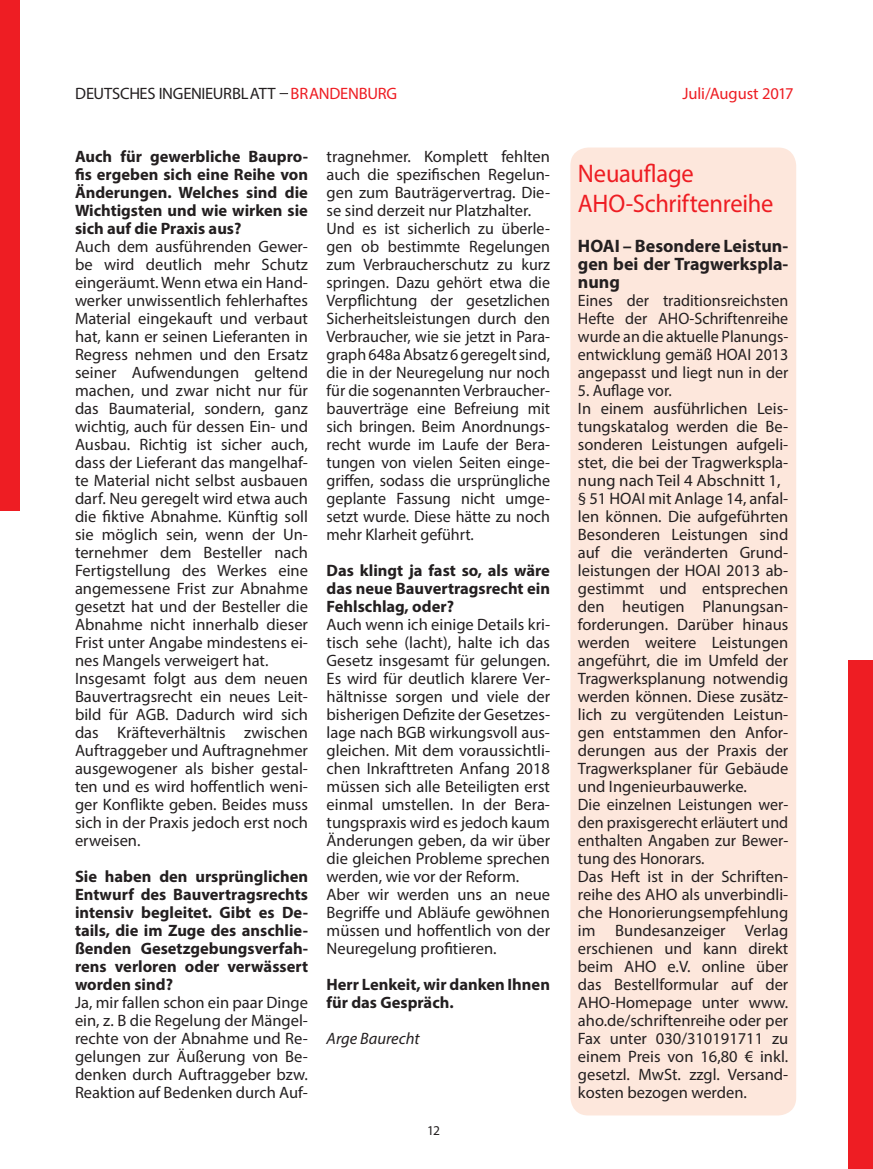
<style>
.page{position:relative;width:873px;height:1169px;background:#fff}
.page>*{position:absolute;margin:0;border:0;box-sizing:border-box;transform-origin:0 0}
.t1{font:25.5px/30.6px "Myriad Pro";letter-spacing:-.01em;color:#ee1d23;scale:.96 1}
.t2{font:700 18px/18px "Myriad Pro";color:#231f20;text-align:justify}
.t3{font:16.5px/18px "Myriad Pro";color:#231f20}
.t4{font:700 16.5px/18px "Myriad Pro";color:#231f20;text-align:justify}
.t5{font:16.5px "Myriad Pro";letter-spacing:-.01em;color:#ee1d23}
.t6{font:italic 16.5px "Myriad Pro";color:#231f20}
.t7{font:13.5px "Myriad Pro";color:#231f20}
.s1{color:#ee1d23}
</style>
<div class="page">
<div style="left:0;top:0;width:20px;height:511px;background:#ee1d23"></div>
<div style="left:849px;top:660px;width:24px;height:508px;background:#ee1d23"></div>
<div style="left:570px;top:147px;width:226px;height:968px;background:#fde7dc;border-radius:18px"></div>
<p class="t3" style="left:75px;top:85px;width:323px">DEUTSCHES INGENIEURBLATT <span class="s1">BRANDENBURG</span></p>
<p class="t5" style="left:682px;top:84px;width:113px">Juli/August 2017</p>
<p class="t4" style="left:75px;top:146px;width:235px">Auch für gewerbliche Baupro&shy;fis ergeben sich eine Reihe von Änderungen. Welches sind die Wichtigsten und wie wirken sie sich auf die Praxis aus?</p>
<p class="t3" style="left:75px;top:237px;width:235px">Auch dem ausführenden Gewer&shy;be wird deutlich mehr Schutz eingeräumt. Wenn etwa ein Hand&shy;werker unwissentlich fehlerhaftes<br>Material eingekauft und verbaut hat, kann er seinen Lieferanten in<br>Regress nehmen und den Ersatz seiner Aufwendungen geltend machen, und zwar nicht nur für das Baumaterial, sondern, ganz wichtig, auch für dessen Ein- und<br>Ausbau. Richtig ist sicher auch, dass der Lieferant das mangelhaf&shy;te Material nicht selbst ausbauen darf. Neu geregelt wird etwa auch die fiktive Abnahme. Künftig soll sie möglich sein, wenn der Un&shy;ternehmer dem Besteller nach<br>Fertigstellung des Werkes eine angemessene Frist zur Abnahme gesetzt hat und der Besteller die<br>Abnahme nicht innerhalb dieser<br>Frist unter Angabe mindestens ei&shy;nes Mangels verweigert hat.<br>Insgesamt folgt aus dem neuen<br>Bauvertragsrecht ein neues Leit&shy;bild für AGB. Dadurch wird sich das Kräfteverhältnis zwischen<br>Auftraggeber und Auftragnehmer ausgewogener als bisher gestal&shy;ten und es wird hoffentlich weni&shy;ger Konflikte geben. Beides muss sich in der Praxis jedoch erst noch erweisen.</p>
<p class="t4" style="left:75px;top:866px;width:235px">Sie haben den ursprünglichen Entwurf des Bauvertragsrechts intensiv begleitet. Gibt es De&shy;tails, die im Zuge des anschlie&shy;ßenden Gesetzgebungsverfah&shy;rens verloren oder verwässert worden sind?</p>
<p class="t3" style="left:75px;top:993px;width:235px;text-align:justify">Ja, mir fallen schon ein paar Dinge ein, z. B die Regelung der Mängel&shy;rechte von der Abnahme und Re&shy;gelungen zur Äußerung von Be&shy;denken durch Auftraggeber bzw.<br>Reaktion auf Bedenken durch Auf-</p>
<p class="t3" style="left:327px;top:147px;width:225px">tragnehmer. Komplett fehlten auch die spezifischen Regelun&shy;gen zum Bauträgervertrag. Die&shy;se sind derzeit nur Platzhalter.<br>Und es ist sicherlich zu überle&shy;gen ob bestimmte Regelungen zum Verbraucherschutz zu kurz springen. Dazu gehört etwa die<br>Verpflichtung der gesetzlichen<br>Sicherheitsleistungen durch den<br>Verbraucher, wie sie jetzt in Para&shy;graph 648a Absatz 6 geregelt sind, die in der Neuregelung nur noch für die sogenannten Verbraucher&shy;bauverträge eine Befreiung mit sich bringen. Beim Anordnungs&shy;recht wurde im Laufe der Bera&shy;tungen von vielen Seiten einge&shy;griffen, sodass die ursprüngliche geplante Fassung nicht umge&shy;setzt wurde. Diese hätte zu noch mehr Klarheit geführt.</p>
<p class="t4" style="left:327px;top:560px;width:225px">Das klingt ja fast so, als wäre das neue Bauvertragsrecht ein Fehlschlag, oder?</p>
<p class="t3" style="left:327px;top:615px;width:225px">Auch wenn ich einige Details kri&shy;tisch sehe (lacht), halte ich das<br>Gesetz insgesamt für gelungen.<br>Es wird für deutlich klarere Ver&shy;hältnisse sorgen und viele der bisherigen Defizite der Gesetzes&shy;lage nach BGB wirkungsvoll aus&shy;gleichen. Mit dem voraussichtli&shy;chen Inkrafttreten Anfang 2018 müssen sich alle Beteiligten erst einmal umstellen. In der Bera&shy;tungspraxis wird es jedoch kaum<br>Änderungen geben, da wir über die gleichen Probleme sprechen werden, wie vor der Reform.<br>Aber wir werden uns an neue<br>Begriffe und Abläufe gewöhnen müssen und hoffentlich von der<br>Neuregelung profitieren.</p>
<p class="t4" style="left:327px;top:974px;width:225px">Herr Lenkeit, wir danken Ihnen für das Gespräch.</p>
<p class="t6" style="left:327px;top:1028px;width:95px">Arge Baurecht</p>
<p class="t7" style="left:427px;top:1121px;width:14px">12</p>
<h1 class="t1" style="left:578px;top:157px;width:205px">Neuauflage<br>AHO-Schriftenreihe</h1>
<p class="t2" style="left:578px;top:236px;width:212px">HOAI – Besondere Leistun&shy;gen bei der Tragwerkspla&shy;nung</p>
<p class="t3" style="left:578px;top:291px;width:212px;text-align:justify">Eines der traditionsreichsten Hefte der AHO-Schriftenreihe wurde an die aktuelle Planungs&shy;entwicklung gemäß HOAI 2013 angepasst und liegt nun in der</p>
<p class="t3" style="left:578px;top:381px;width:212px">5. Auflage vor.<br>In einem ausführlichen Leis&shy;tungskatalog werden die Be&shy;sonderen Leistungen aufgeli&shy;stet, die bei der Tragwerkspla&shy;nung nach Teil 4 Abschnitt 1, § 51 HOAI mit Anlage 14, anfal&shy;len können. Die aufgeführten<br>Besonderen Leistungen sind auf die veränderten Grund&shy;leistungen der HOAI 2013 ab&shy;gestimmt und entsprechen den heutigen Planungsan&shy;forderungen. Darüber hinaus werden weitere Leistungen angeführt, die im Umfeld der<br>Tragwerksplanung notwendig werden können. Diese zusätz&shy;lich zu vergütenden Leistun&shy;gen entstammen den Anfor&shy;derungen aus der Praxis der<br>Tragwerksplaner für Gebäude und Ingenieurbauwerke.<br>Die einzelnen Leistungen wer&shy;den praxisgerecht erläutert und enthalten Angaben zur Bewer&shy;tung des Honorars.<br>Das Heft ist in der Schriften&shy;reihe des AHO als unverbindli&shy;che Honorierungsempfehlung im Bundesanzeiger Verlag erschienen und kann direkt beim AHO e.V. online über das Bestellformular auf der<br>AHO-Homepage unter www. aho.de/schriftenreihe oder per<br>Fax unter 030/310191711 zu einem Preis von 16,80 € inkl. gesetzl. MwSt. zzgl. Versand&shy;kosten bezogen werden.</p>
</div>
